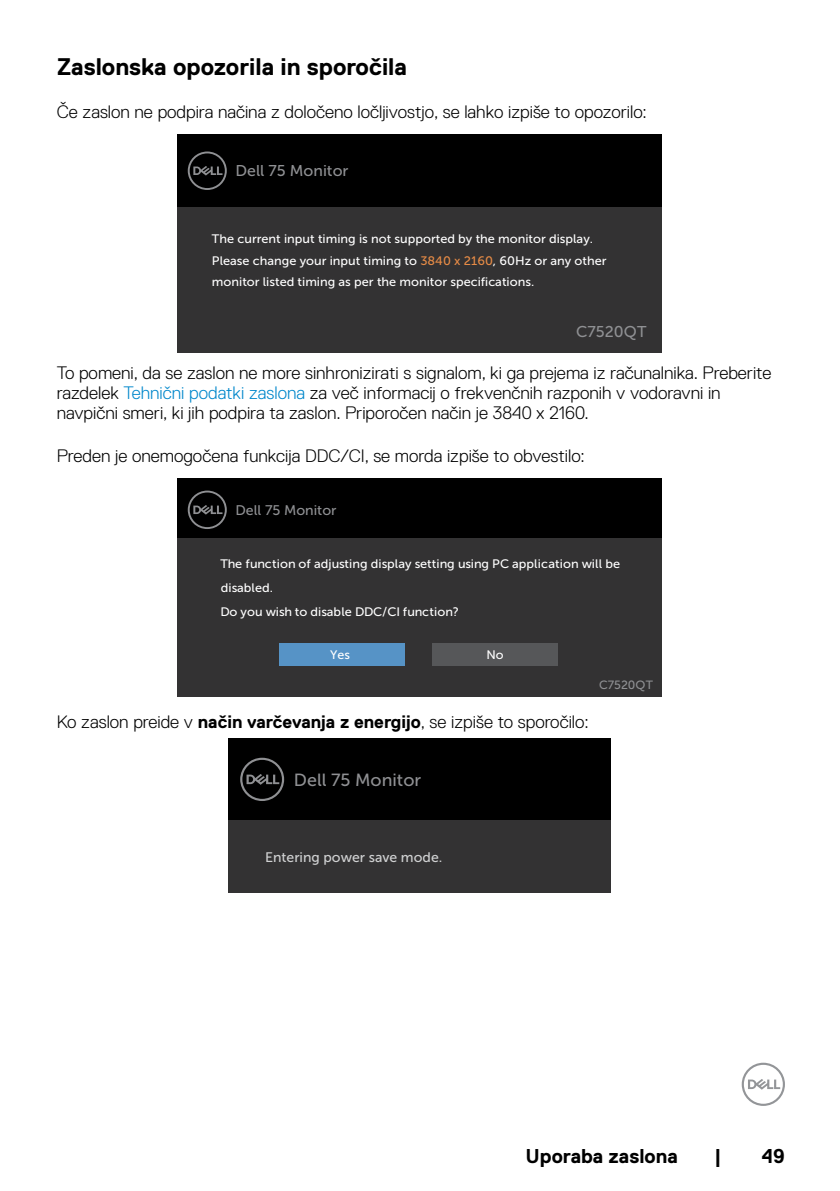
<style>
.page{position:relative;width:840px;height:1191px;background:#fff}
.page>*{position:absolute;margin:0;border:0;box-sizing:border-box;transform-origin:0 0}
.Head3{font:700 24px "Dell Replica";color:#000}
.t1{font:700 20px "Dell Replica";color:#000}
.Paragraph{font:300 18px/20px "Dell Replica";color:#000}
.t2{font:17.6px "Museo Sans For Dell 500";color:#8f9093}
.t3{font:15.6px "Museo Sans For Dell 500";color:#8f9093}
.t4{font:14px "Museo Sans For Dell 500";color:#8f9093}
.t5{font:13.8px "Museo Sans For Dell 500";color:#d0d1d2}
.t6{font:12.2px/21.4px "Museo Sans For Dell 500";color:#fff;scale:1.04 1}
.t7{font:12.2px "Museo Sans For Dell 500";color:#fff}
.t8{font:12px "Museo Sans For Dell 500";color:#8f9093}
.s1{color:#e68b46}
.s2{color:#0087cb}
.s3{font-weight:700}
</style>
<div class="page">
<svg style="left:741px;top:1062px;width:43px;height:44px"></svg>
<div style="left:177px;top:134px;width:485px;height:219px;background:#000"></div>
<div style="left:177px;top:207px;width:485px;height:146px;background:#333233"></div>
<svg style="left:188px;top:151px;width:39px;height:39px"></svg>
<div style="left:177px;top:477px;width:485px;height:219px;background:#000"></div>
<div style="left:177px;top:538px;width:485px;height:158px;background:#333233"></div>
<svg style="left:188px;top:490px;width:39px;height:39px"></svg>
<div style="left:278px;top:643px;width:126px;height:23px;background:#5693c6"></div>
<div style="left:432px;top:643px;width:125px;height:23px;background:#565759"></div>
<div style="left:229px;top:738px;width:381px;height:154px;background:#000"></div>
<div style="left:229px;top:820px;width:381px;height:72px;background:#333233"></div>
<svg style="left:240px;top:757px;width:44px;height:44px"></svg>
<p class="Head3" style="left:57px;top:54px;width:351px">Zaslonska opozorila in sporočila</p>
<p class="Paragraph" style="left:57px;top:102px;width:591px">Če zaslon ne podpira načina z določeno ločljivostjo, se lahko izpiše to opozorilo:</p>
<p class="t3" style="left:235px;top:162px;width:114px">Dell 75 Monitor</p>
<p class="t6" style="left:212px;top:228px;width:380px">The current input timing is not supported by the monitor display.<br>Please change your input timing to <span class="s1">3840 x 2160</span>, 60Hz or any other monitor listed timing as per the monitor specifications.</p>
<p class="t3" style="left:575px;top:323px;width:72px">C7520QT</p>
<p class="Paragraph" style="left:57px;top:363px;width:715px">To pomeni, da se zaslon ne more sinhronizirati s signalom, ki ga prejema iz računalnika. Preberite razdelek <span class="s2">Tehnični podatki zaslona</span> za več informacij o frekvenčnih razponih v vodoravni in navpični smeri, ki jih podpira ta zaslon. Priporočen način je 3840 x 2160.</p>
<p class="Paragraph" style="left:57px;top:445px;width:529px">Preden je onemogočena funkcija DDC/CI, se morda izpiše to obvestilo:</p>
<p class="t4" style="left:235px;top:503px;width:102px">Dell 75 Monitor</p>
<p class="t6" style="left:220px;top:552px;width:385px;line-height:23.8px">The function of adjusting display setting using PC application will be disabled.<br>Do you wish to disable DDC/CI function?</p>
<p class="t7" style="left:330px;top:648px;width:21px">Yes</p>
<p class="t7" style="left:486px;top:648px;width:19px">No</p>
<p class="Paragraph" style="left:57px;top:711px;width:533px">Ko zaslon preide v <span class="s3">način varčevanja z energijo</span>, se izpiše to sporočilo:</p>
<p class="t8" style="left:598px;top:678px;width:55px">C7520QT</p>
<p class="t2" style="left:294px;top:770px;width:129px">Dell 75 Monitor</p>
<p class="t5" style="left:265px;top:849px;width:179px">Entering power save mode.</p>
<p class="t1" style="left:525px;top:1144px;width:154px">Uporaba zaslona</p>
<p class="t1" style="left:714px;top:1144px;width:9px">|</p>
<p class="t1" style="left:761px;top:1144px;width:25px">49</p>
</div>
